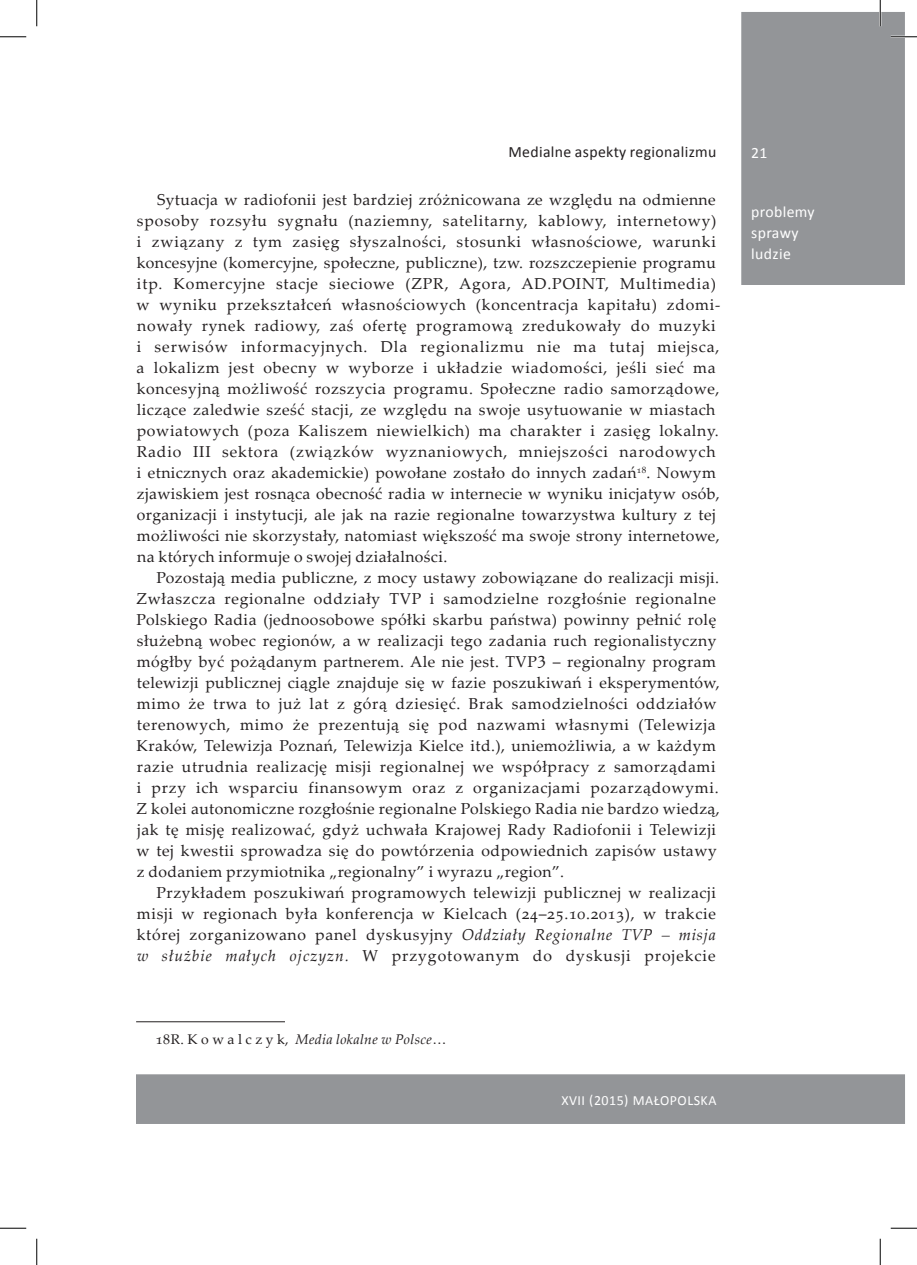
<style>
.page{position:relative;width:917px;height:1265px;background:#fff}
.page>*{position:absolute;margin:0;border:0;box-sizing:border-box;transform-origin:0 0}
.tekst_glowny{font:15.75px/21px "Palatino Linotype";letter-spacing:.035em;color:#231f20}
.t1{font:15.75px "Calibri";letter-spacing:.025em;color:#231f20}
.t2{font:15.75px/21px "Calibri";letter-spacing:.025em;color:#fff}
.przypis{font:italic 14px "Palatino Linotype";letter-spacing:.025em;color:#231f20}
.t3{font:14px "Calibri";letter-spacing:.035em;color:#fff}
.s1{font-style:italic}
.s2{font-style:normal}
</style>
<div class="page">
<div style="left:137px;top:1074px;width:767px;height:48px;background:#939598"></div>
<div style="left:136px;top:1074px;width:769px;height:49px;border:2px solid #939598"></div>
<div style="left:742px;top:13px;width:162px;height:271px;background:#939598"></div>
<div style="left:741px;top:12px;width:164px;height:273px;border:2px solid #939598"></div>
<hr style="left:136px;top:1021px;width:149px;height:1px;background:#231f20">
<hr style="left:891px;top:36px;width:26px;height:2px;background:#fff">
<hr style="left:879px;top:0;width:2px;height:26px;background:#fff">
<svg style="left:0;top:36px;width:26px;height:1px"></svg>
<svg style="left:891px;top:36px;width:26px;height:1px"></svg>
<svg style="left:0;top:1227px;width:26px;height:1px"></svg>
<svg style="left:891px;top:1227px;width:26px;height:1px"></svg>
<svg style="left:36px;top:0;width:1px;height:26px"></svg>
<svg style="left:36px;top:1238px;width:1px;height:26px"></svg>
<svg style="left:880px;top:0;width:1px;height:26px"></svg>
<svg style="left:880px;top:1238px;width:1px;height:26px"></svg>
<p class="t1" style="left:508px;top:141px;width:209px">Medialne aspekty regionalizmu</p>
<p class="tekst_glowny" style="left:137px;top:188px;width:585px;text-indent:21px">Sytuacja w radiofonii jest bardziej zróżnicowana ze względu na odmienne sposoby rozsyłu sygnału (naziemny, satelitarny, kablowy, internetowy) i związany z tym zasięg słyszalności, stosunki własnościowe, warunki koncesyjne (komercyjne, społeczne, publiczne), tzw. rozszczepienie programu itp. Komercyjne stacje sieciowe (ZPR, Agora, AD.POINT, Multimedia) w wyniku przekształceń własnościowych (koncentracja kapitału) zdomi&shy;nowały rynek radiowy, zaś ofertę programową zredukowały do muzyki i serwisów informacyjnych. Dla regionalizmu nie ma tutaj miejsca, a lokalizm jest obecny w wyborze i układzie wiadomości, jeśli sieć ma koncesyjną możliwość rozszycia programu. Społeczne radio samorządowe, liczące zaledwie sześć stacji, ze względu na swoje usytuowanie w miastach powiatowych (poza Kaliszem niewielkich) ma charakter i zasięg lokalny.<br>Radio III sektora (związków wyznaniowych, mniejszości narodowych i etnicznych oraz akademickie) powołane zostało do innych zadań<sup>18</sup>. Nowym zjawiskiem jest rosnąca obecność radia w internecie w wyniku inicjatyw osób, organizacji i instytucji, ale jak na razie regionalne towarzystwa kultury z tej możliwości nie skorzystały, natomiast większość ma swoje strony internetowe, na których informuje o swojej działalności.</p>
<p class="tekst_glowny" style="left:136px;top:566px;width:585px;text-indent:20px">Pozostają media publiczne, z mocy ustawy zobowiązane do realizacji misji.<br>Zwłaszcza regionalne oddziały TVP i samodzielne rozgłośnie regionalne Polskiego Radia (jednoosobowe spółki skarbu państwa) powinny pełnić rolę służebną wobec regionów, a w realizacji tego zadania ruch regionalistyczny mógłby być pożądanym partnerem. Ale nie jest. TVP<sup>3</sup> – regionalny program telewizji publicznej ciągle znajduje się w fazie poszukiwań i eksperymentów, mimo że trwa to już lat z górą dziesięć. Brak samodzielności oddziałów terenowych, mimo że prezentują się pod nazwami własnymi (Telewizja Kraków, Telewizja Poznań, Telewizja Kielce itd.), uniemożliwia, a w każdym razie utrudnia realizację misji regionalnej we współpracy z samorządami i przy ich wsparciu finansowym oraz z organizacjami pozarządowymi.<br>Z kolei autonomiczne rozgłośnie regionalne Polskiego Radia nie bardzo wiedzą, jak tę misję realizować, gdyż uchwała Krajowej Rady Radiofonii i Telewizji w tej kwestii sprowadza się do powtórzenia odpowiednich zapisów ustawy z dodaniem przymiotnika „regionalny” i wyrazu „region”.</p>
<p class="tekst_glowny" style="left:137px;top:881px;width:581px;text-align:justify;text-indent:20px">Przykładem poszukiwań programowych telewizji publicznej w realizacji misji w regionach była konferencja w Kielcach (24–25.10.2013), w trakcie której zorganizowano panel dyskusyjny <span class="s1">Oddziały Regionalne TVP – misja w służbie małych ojczyzn.</span> W przygotowanym do dyskusji projekcie</p>
<p class="przypis" style="left:156px;top:1029px;width:292px"><span class="s2">18R. K o w a l c z y k,</span> Media lokalne w Polsce<span class="s2">…</span></p>
<p class="t3" style="left:561px;top:1091px;width:156px">XVII (2015) maŁopolska</p>
<p class="t2" style="left:751px;top:141px;width:18px">21</p>
<p class="t2" style="left:751px;top:201px;width:65px">problemy sprawy ludzie</p>
</div>
